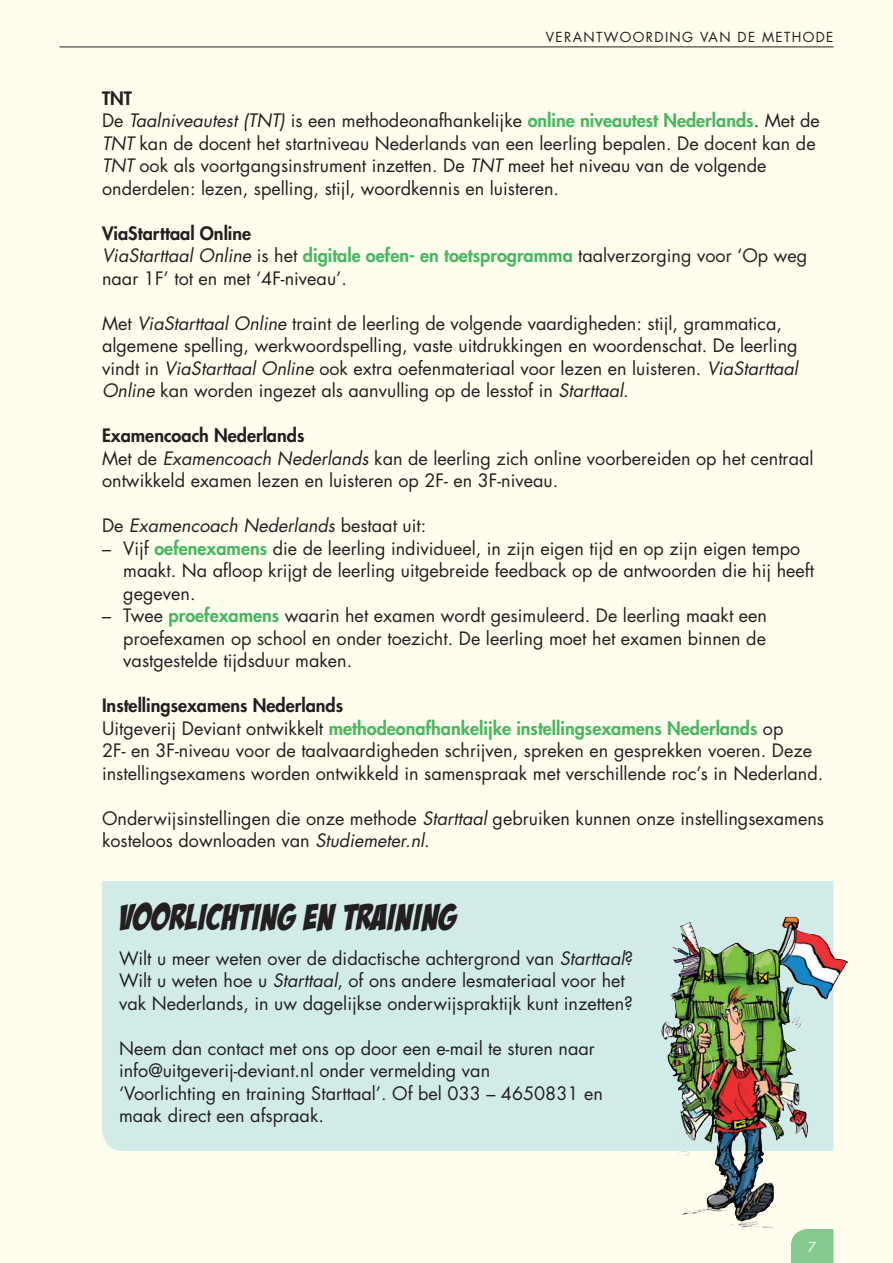
<style>
.page{position:relative;width:893px;height:1263px;background:#fffdee}
.page>*{position:absolute;margin:0;border:0;box-sizing:border-box;transform-origin:0 0}
.t1{font:36px "Bada Boom BB";letter-spacing:.025em;color:#231f20}
.t2{font:18px/22.5px "Futura Std";color:#231f20}
.t3{font:italic 18px "Futura Std";color:#231f20}
.t4{font:13.5px "Futura Std";letter-spacing:.1em;color:#231f20}
.t5{font:13.5px "Futura Std";color:#fff}
.s1{font-weight:800}
.s2{font-style:italic}
.s3{font-weight:800;color:#46b85f}
.s4{font-style:normal}
</style>
<div class="page">
<svg style="left:102px;top:881px;width:731px;height:270px;background:#c5dcd5"></svg>
<img style="left:672px;top:917px;width:115px;height:37px">
<svg style="left:791px;top:1229px;width:42px;height:34px"></svg>
<hr style="left:60px;top:47px;width:773px;height:1px;background:#231f20">
<p class="t4" style="left:546px;top:29px;width:289px">VERANTWOORDING VAN DE METHODE</p>
<p class="t2" style="left:102px;top:87px;width:719px"><span class="s1">TNT<br></span>De <span class="s2">Taalniveautest (TNT)</span> is een methodeonafhankelijke <span class="s3">online niveautest Nederlands</span>. Met de <span class="s2">TNT</span> kan de docent het startniveau Nederlands van een leerling bepalen. De docent kan de <span class="s2">TNT</span> ook als voortgangsinstrument inzetten. De <span class="s2">TNT</span> meet het niveau van de volgende onderdelen: lezen, spelling, stijl, woordkennis en luisteren.</p>
<p class="t2" style="left:102px;top:222px;width:707px"><span class="s1">ViaStarttaal Online<br></span><span class="s2">ViaStarttaal Online</span> is het <span class="s3">digitale oefen- en toetsprogramma</span> taalverzorging voor ‘Op weg naar 1F’ tot en met ‘4F-niveau’.</p>
<p class="t2" style="left:102px;top:312px;width:697px">Met <span class="s2">ViaStarttaal Online</span> traint de leerling de volgende vaardigheden: stijl, grammatica, algemene spelling, werkwoordspelling, vaste uitdrukkingen en woordenschat. De leerling vindt in <span class="s2">ViaStarttaal Online</span> ook extra oefenmateriaal voor lezen en luisteren. <span class="s2">ViaStarttaal Online</span> kan worden ingezet als aanvulling op de lesstof in <span class="s2">Starttaal</span>.</p>
<p class="t2" style="left:102px;top:424px;width:713px"><span class="s1">Examencoach Nederlands<br></span>Met de <span class="s2">Examencoach Nederlands</span> kan de leerling zich online voorbereiden op het centraal ontwikkeld examen lezen en luisteren op 2F- en 3F-niveau.</p>
<p class="t3" style="left:102px;top:514px;width:326px"><span class="s4">De</span> Examencoach Nederlands <span class="s4">bestaat uit:</span></p>
<p class="t2" style="left:123px;top:537px;width:692px;text-indent:-21px">– Vijf <span class="s3">oefenexamens</span> die de leerling individueel, in zijn eigen tijd en op zijn eigen tempo maakt. Na afloop krijgt de leerling uitgebreide feedback op de antwoorden die hij heeft gegeven.</p>
<p class="t2" style="left:123px;top:604px;width:645px;text-align:justify;text-indent:-21px">– Twee <span class="s3">proefexamens</span> waarin het examen wordt gesimuleerd. De leerling maakt een proefexamen op school en onder toezicht. De leerling moet het examen binnen de vastgestelde tijdsduur maken.</p>
<p class="t2" style="left:102px;top:694px;width:723px"><span class="s1">Instellingsexamens Nederlands<br></span>Uitgeverij Deviant ontwikkelt <span class="s3">methodeonafhankelijke instellingsexamens Nederlands</span> op<br>2F- en 3F-niveau voor de taalvaardigheden schrijven, spreken en gesprekken voeren. Deze instellingsexamens worden ontwikkeld in samenspraak met verschillende roc’s in Nederland.</p>
<p class="t2" style="left:102px;top:807px;width:724px">Onderwijsinstellingen die onze methode <span class="s2">Starttaal</span> gebruiken kunnen onze instellingsexamens kosteloos downloaden van <span class="s2">Studiemeter.nl</span>.</p>
<h1 class="t1" style="left:119px;top:898px;width:339px">VOORLICHTING EN TRAINING</h1>
<p class="t2" style="left:119px;top:947px;width:516px">Wilt u meer weten over de didactische achtergrond van <span class="s2">Starttaal</span>?<br>Wilt u weten hoe u <span class="s2">Starttaal</span>, of ons andere lesmateriaal voor het vak Nederlands, in uw dagelijkse onderwijspraktijk kunt inzetten?</p>
<p class="t2" style="left:119px;top:1037px;width:485px">Neem dan contact met ons op door een e-mail te sturen naar info@uitgeverij-deviant.nl onder vermelding van<br>‘Voorlichting en training Starttaal’. Of bel 033 – 4650831 en maak direct een afspraak.</p>
<p class="t5" style="left:808px;top:1238px;width:10px">7</p>
</div>
